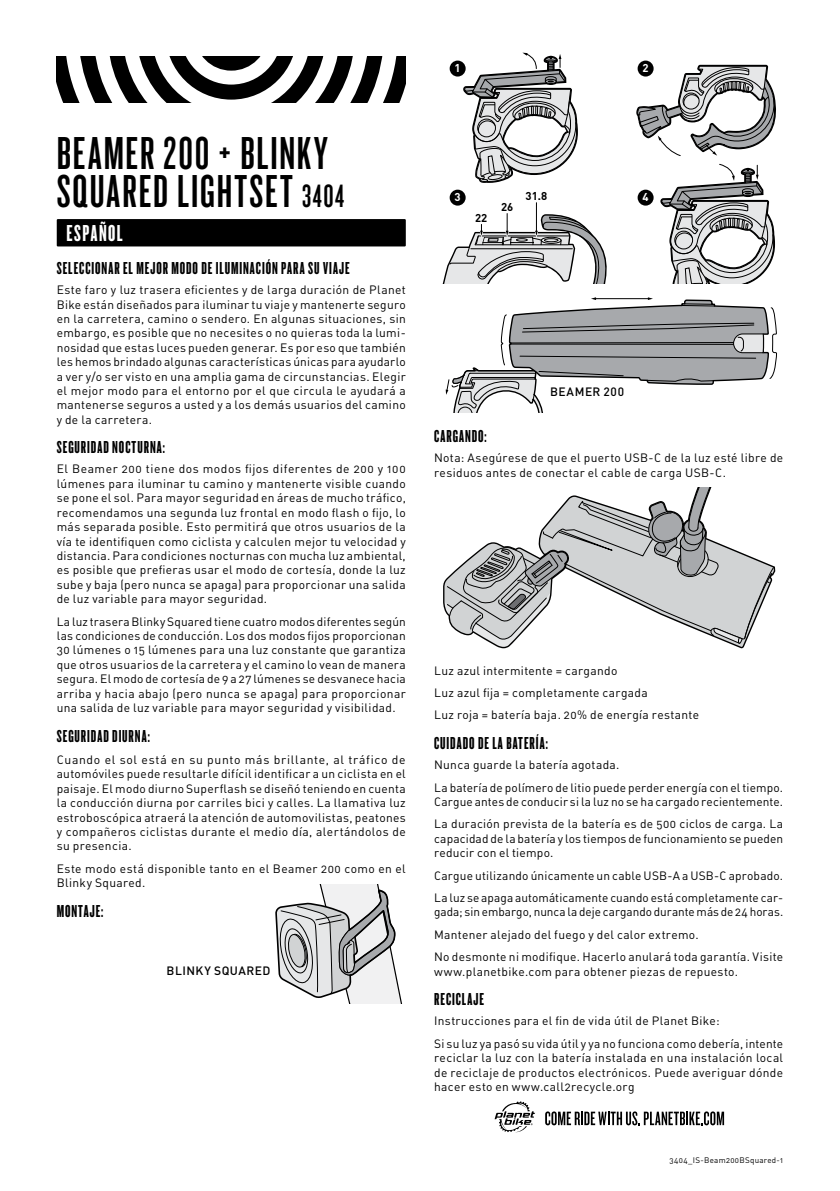
<style>
.page{position:relative;width:840px;height:1191px;background:#fff}
.page>*{position:absolute;margin:0;border:0;box-sizing:border-box;transform-origin:0 0}
.t1{font:48px/38px "Knockout 47 Bantamweight";letter-spacing:.04em;color:#000}
.t2{font:24px "Knockout 67 Full Bantamwt";letter-spacing:.06em;color:#fff}
.t3{font:18px "Knockout 67 Full Bantamwt";letter-spacing:.05em;color:#000}
.t4{font:12px/14.4px "DIN Pro";letter-spacing:.025em;color:#000}
.t5{font:500 12px "DIN Pro";letter-spacing:.04em;color:#000}
.t6{font:700 11.2px "DIN Pro";color:#000}
.t7{font:700 11.2px "DIN Pro";color:#fff}
.t8{font:8px "DIN Pro";letter-spacing:.035em;color:#000}
.s1{font-size:33.6px}
</style>
<div class="page">
<svg style="left:494px;top:1101px;width:41px;height:31px"></svg>
<svg style="left:545px;top:1111px;width:178px;height:14px"></svg>
<div style="left:57px;top:219px;width:348px;height:27px;background:#000"></div>
<svg style="left:275px;top:885px;width:127px;height:118px"></svg>
<svg style="left:636px;top:65px;width:140px;height:91px"></svg>
<svg style="left:462px;top:53px;width:115px;height:130px"></svg>
<div style="left:449px;top:61px;width:16px;height:16px;background:#000;border-radius:50%"></div>
<div style="left:637px;top:61px;width:16px;height:16px;background:#000;border-radius:50%"></div>
<div style="left:449px;top:190px;width:16px;height:16px;background:#000;border-radius:50%"></div>
<div style="left:637px;top:190px;width:16px;height:16px;background:#000;border-radius:50%"></div>
<svg style="left:660px;top:163px;width:114px;height:121px"></svg>
<svg style="left:442px;top:203px;width:165px;height:81px"></svg>
<svg style="left:445px;top:297px;width:331px;height:116px"></svg>
<svg style="left:443px;top:487px;width:331px;height:161px"></svg>
<svg style="left:57px;top:57px;width:348px;height:45px"></svg>
<h1 class="t1" style="left:57px;top:132px;width:289px">BEAMER 200 + BLINKY<br>SQUARED LIGHTSET <span class="s1">3404</span></h1>
<h2 class="t2" style="left:66px;top:219px;width:58px">ESPAÑOL</h2>
<h3 class="t3" style="left:57px;top:257px;width:294px">SELECCIONAR EL MEJOR MODO DE ILUMINACIÓN PARA SU VIAJE</h3>
<p class="t4" style="left:57px;top:282px;width:350px;text-align:justify">Este faro y luz trasera eficientes y de larga duración de Planet Bike están diseñados para iluminar tu viaje y mantenerte seguro en la carretera, camino o sendero. En algunas situaciones, sin embargo, es posible que no necesites o no quieras toda la lumi&shy;nosidad que estas luces pueden generar. Es por eso que también les hemos brindado algunas características únicas para ayudarlo a ver y/o ser visto en una amplia gama de circunstancias. Elegir el mejor modo para el entorno por el que circula le ayudará a mantenerse seguros a usted y a los demás usuarios del camino y de la carretera.</p>
<h3 class="t3" style="left:57px;top:437px;width:110px">SEGURIDAD NOCTURNA:</h3>
<p class="t4" style="left:57px;top:461px;width:350px;text-align:justify">El Beamer 200 tiene dos modos fijos diferentes de 200 y 100 lúmenes para iluminar tu camino y mantenerte visible cuando se pone el sol. Para mayor seguridad en áreas de mucho tráfico, recomendamos una segunda luz frontal en modo flash o fijo, lo más separada posible. Esto permitirá que otros usuarios de la vía te identifiquen como ciclista y calculen mejor tu velocidad y distancia. Para condiciones nocturnas con mucha luz ambiental, es posible que prefieras usar el modo de cortesía, donde la luz sube y baja (pero nunca se apaga) para proporcionar una salida de luz variable para mayor seguridad.</p>
<p class="t4" style="left:57px;top:613px;width:350px;text-align:justify">La luz trasera Blinky Squared tiene cuatro modos diferentes según las condiciones de conducción. Los dos modos fijos proporcionan 30 lúmenes o 15 lúmenes para una luz constante que garantiza que otros usuarios de la carretera y el camino lo vean de manera segura. El modo de cortesía de 9 a 27 lúmenes se desvanece hacia arriba y hacia abajo (pero nunca se apaga) para proporcionar una salida de luz variable para mayor seguridad y visibilidad.</p>
<h3 class="t3" style="left:57px;top:725px;width:95px">SEGURIDAD DIURNA:</h3>
<p class="t4" style="left:57px;top:752px;width:350px;text-align:justify">Cuando el sol está en su punto más brillante, al tráfico de automóviles puede resultarle difícil identificar a un ciclista en el paisaje. El modo diurno Superflash se diseñó teniendo en cuenta la conducción diurna por carriles bici y calles. La llamativa luz estroboscópica atraerá la atención de automovilistas, peatones y compañeros ciclistas durante el medio día, alertándolos de su presencia.</p>
<p class="t4" style="left:57px;top:860px;width:350px">Este modo está disponible tanto en el Beamer 200 como en el<br>Blinky Squared.</p>
<h3 class="t3" style="left:57px;top:900px;width:48px">MONTAJE:</h3>
<p class="t5" style="left:166px;top:963px;width:105px">BLINKY SQUARED</p>
<p class="t7" style="left:454px;top:60px;width:8px">1</p>
<p class="t7" style="left:642px;top:60px;width:8px">2</p>
<p class="t6" style="left:525px;top:188px;width:23px">31.8</p>
<p class="t7" style="left:454px;top:189px;width:8px">3</p>
<p class="t7" style="left:642px;top:189px;width:8px">4</p>
<p class="t6" style="left:475px;top:210px;width:14px">22</p>
<p class="t6" style="left:500px;top:199px;width:14px">26</p>
<p class="t5" style="left:550px;top:383px;width:75px">BEAMER 200</p>
<h3 class="t3" style="left:434px;top:426px;width:54px">CARGANDO:</h3>
<p class="t4" style="left:434px;top:450px;width:350px">Nota: Asegúrese de que el puerto USB-C de la luz esté libre de residuos antes de conectar el cable de carga USB-C.</p>
<p class="t4" style="left:434px;top:658px;width:266px;line-height:22.4px">Luz azul intermitente = cargando<br>Luz azul fija = completamente cargada<br>Luz roja = batería baja. 20% de energía restante</p>
<h3 class="t3" style="left:434px;top:732px;width:115px">CUIDADO DE LA BATERÍA:</h3>
<p class="t4" style="left:434px;top:753px;width:350px;line-height:22.4px">Nunca guarde la batería agotada.<br>La batería de polímero de litio puede perder energía con el tiempo.</p>
<p class="t4" style="left:434px;top:790px;width:350px;line-height:22.4px">Cargue antes de conducir si la luz no se ha cargado recientemente.<br>La duración prevista de la batería es de 500 ciclos de carga. La</p>
<p class="t4" style="left:434px;top:830px;width:350px">capacidad de la batería y los tiempos de funcionamiento se pueden reducir con el tiempo.</p>
<p class="t4" style="left:434px;top:863px;width:350px;line-height:22.4px">Cargue utilizando únicamente un cable USB-A a USB-C aprobado.<br>La luz se apaga automáticamente cuando está completamente car-</p>
<p class="t4" style="left:434px;top:900px;width:350px;line-height:22.4px">gada; sin embargo, nunca la deje cargando durante más de 24 horas.<br>Mantener alejado del fuego y del calor extremo.<br>No desmonte ni modifique. Hacerlo anulará toda garantía. Visite</p>
<p class="t4" style="left:434px;top:963px;width:305px">www.planetbike.com para obtener piezas de repuesto.</p>
<h3 class="t3" style="left:434px;top:988px;width:51px">RECICLAJE</h3>
<p class="t4" style="left:434px;top:1009px;width:350px;line-height:22.4px">Instrucciones para el fin de vida útil de Planet Bike:<br>Si su luz ya pasó su vida útil y ya no funciona como debería, intente</p>
<p class="t4" style="left:434px;top:1050px;width:350px;text-align:justify">reciclar la luz con la batería instalada en una instalación local de reciclaje de productos electrónicos. Puede averiguar dónde hacer esto en www.call2recycle.org</p>
<p class="t8" style="left:669px;top:1154px;width:115px">3404_IS-Beam200BSquared-1</p>
</div>
